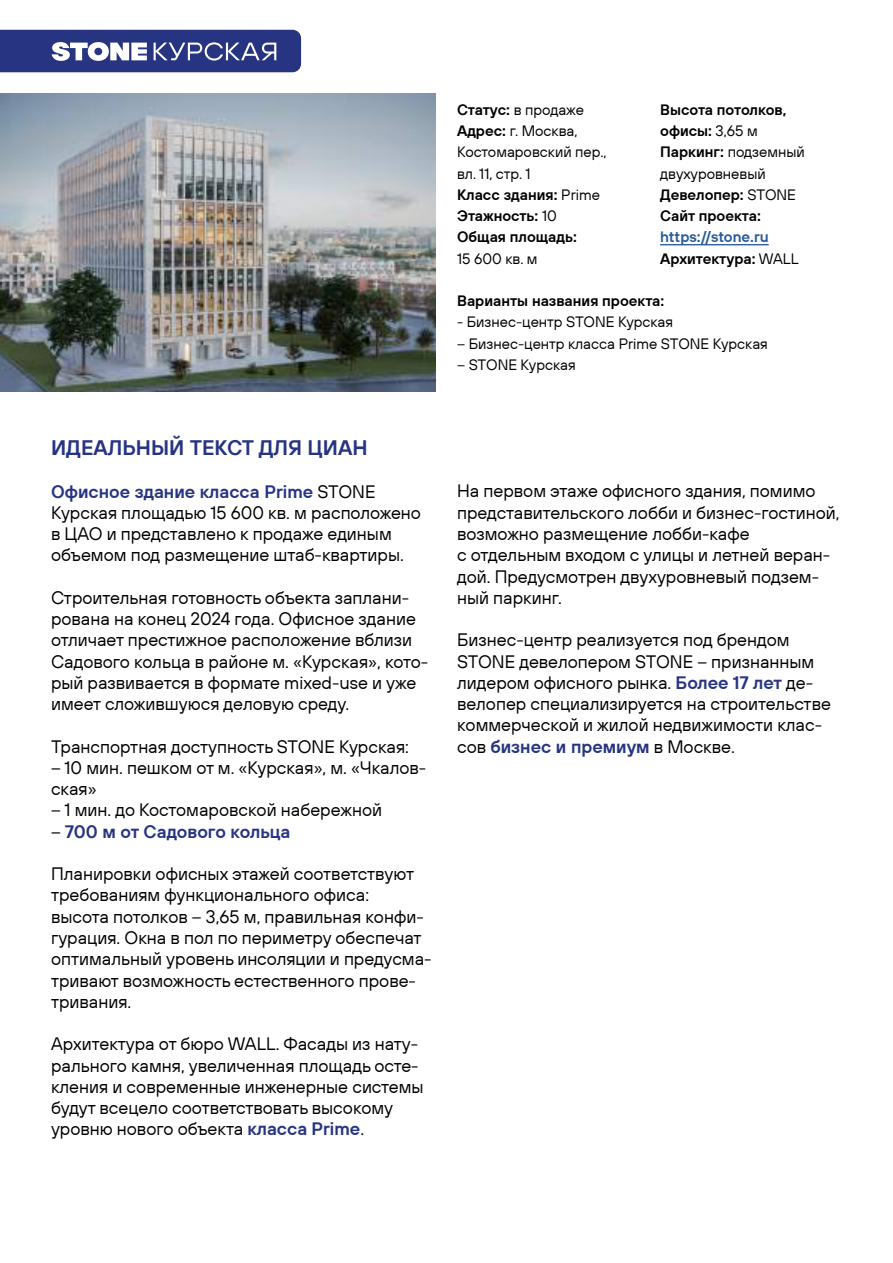
<style>
.page{position:relative;width:893px;height:1263px;background:#fff}
.page>*{position:absolute;margin:0;border:0;box-sizing:border-box;transform-origin:0 0}
.t1{font:21px "TT Hoves Pro Dm Bd";color:#273482}
.t2{font:18px/21.3px "TT Hoves Pro";color:#000}
.t3{font:18px "TT Hoves Pro Dm Bd";color:#273482}
.t4{font:15px/21.3px "TT Hoves Pro";color:#000}
.t5{font:15px/21.3px "TT Hoves Pro Dm Bd";color:#000}
.t6{font:15px/21.3px "TT Hoves Pro Dm Bd";color:#265a9b}
.s1{font-family:"TT Hoves Pro";color:#000}
.s2{font-family:"TT Hoves Pro Dm Bd";color:#273482}
.s3{font-family:"TT Hoves Pro Dm Bd"}
.s4{font-family:"TT Hoves Pro"}
.s5{color:#000}
</style>
<div class="page">
<img style="left:0;top:94px;width:436px;height:297px">
<hr style="left:660px;top:244px;width:109px;height:1px;background:#265a9b">
<svg style="left:0;top:30px;width:301px;height:42px;background:#475294"></svg>
<p class="t1" style="left:51px;top:434px;width:318px">ИДЕАЛЬНЫЙ ТЕКСТ ДЛЯ ЦИАН</p>
<p class="t3" style="left:51px;top:479px;width:326px">Офисное здание класса Prime <span class="s1">STONE</span></p>
<p class="t2" style="left:51px;top:501px;width:371px">Курская площадью 15 600 кв. м расположено в ЦАО и представлено к продаже единым объемом под размещение штаб-квартиры.</p>
<p class="t2" style="left:51px;top:587px;width:379px">Строительная готовность объекта заплани&shy;рована на конец 2024 года. Офисное здание отличает престижное расположение вблизи Садового кольца в районе м. «Курская», кото&shy;рый развивается в формате mixed-use и уже имеет сложившуюся деловую среду.</p>
<p class="t2" style="left:51px;top:735px;width:359px">Транспортная доступность STONE Курская:</p>
<p class="t2" style="left:51px;top:757px;width:377px">– 10 мин. пешком от м. «Курская», м. «Чкалов&shy;ская»</p>
<p class="t2" style="left:51px;top:799px;width:333px">– 1 мин. до Костомаровской набережной</p>
<p class="t3" style="left:51px;top:820px;width:241px"><span class="s1">–</span> 700 м от Садового кольца</p>
<p class="t2" style="left:51px;top:863px;width:382px">Планировки офисных этажей соответствуют требованиям функционального офиса: высота потолков – 3,65 м, правильная конфи&shy;гурация. Окна в пол по периметру обеспечат оптимальный уровень инсоляции и предусма&shy;тривают возможность естественного прове&shy;тривания.</p>
<p class="t2" style="left:51px;top:1033px;width:374px">Архитектура от бюро WALL. Фасады из нату&shy;рального камня, увеличенная площадь осте&shy;кления и современные инженерные системы будут всецело соответствовать высокому уровню нового объекта <span class="s2">класса Prime</span>.</p>
<p class="t4" style="left:457px;top:99px;width:151px"><span class="s3">Статус:</span> в продаже<br><span class="s3">Адрес:</span> г. Москва,<br>Костомаровский пер., вл. 11, стр. 1</p>
<p class="t5" style="left:457px;top:184px;width:144px">Класс здания: <span class="s4">Prime<br></span>Этажность: <span class="s4">10<br></span>Общая площадь:</p>
<p class="t4" style="left:457px;top:247px;width:82px">15 600 кв. м</p>
<p class="t5" style="left:660px;top:98px;width:128px">Высота потолков, офисы: <span class="s4">3,65 м</span></p>
<p class="t4" style="left:660px;top:141px;width:146px"><span class="s3">Паркинг:</span> подземный двухуровневый</p>
<p class="t5" style="left:660px;top:184px;width:137px">Девелопер: <span class="s4">STONE<br></span>Сайт проекта:</p>
<p class="t6" style="left:660px;top:226px;width:140px">https://stone.ru<br><span class="s5">Архитектура:</span> <span class="s1">WALL</span></p>
<p class="t5" style="left:457px;top:290px;width:209px">Варианты названия проекта:</p>
<p class="t4" style="left:457px;top:311px;width:217px">- Бизнес-центр STONE Курская</p>
<p class="t4" style="left:457px;top:332px;width:312px">– Бизнес-центр класса Prime STONE Курская</p>
<p class="t4" style="left:457px;top:354px;width:120px">– STONE Курская</p>
<p class="t2" style="left:457px;top:480px;width:384px">На первом этаже офисного здания, помимо представительского лобби и бизнес-гостиной, возможно размещение лобби-кафе<br>с отдельным входом с улицы и летней веран&shy;дой. Предусмотрен двухуровневый подзем&shy;ный паркинг.</p>
<p class="t2" style="left:457px;top:629px;width:375px">Бизнес-центр реализуется под брендом STONE девелопером STONE – признанным лидером офисного рынка. <span class="s2">Более 17 лет</span> де&shy;велопер специализируется на строительстве коммерческой и жилой недвижимости клас-</p>
<p class="t3" style="left:457px;top:734px;width:279px"><span class="s1">сов</span> бизнес и премиум <span class="s1">в Москве.</span></p>
</div>
